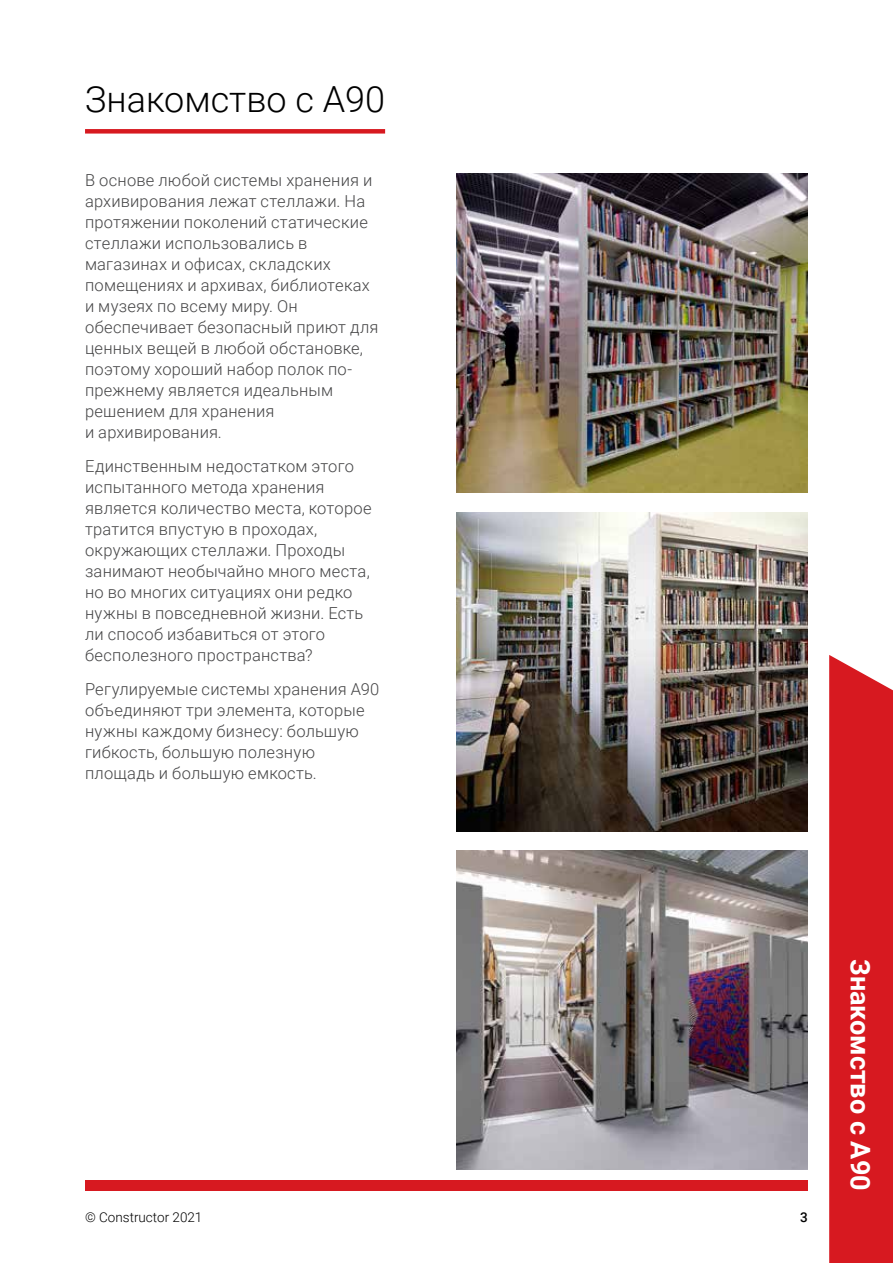
<style>
.page{position:relative;width:893px;height:1263px;background:#fff}
.page>*{position:absolute;margin:0;border:0;box-sizing:border-box;transform-origin:0 0}
.t1{font:300 36px "Roboto";color:#000}
.t2{font:700 27px "Roboto";color:#fff}
.t3{font:300 16.5px/21px "Roboto";letter-spacing:.015em;color:#454546}
.t4{font:300 13.5px "Roboto";color:#000}
.t5{font:500 13.5px "Roboto";color:#000}
</style>
<div class="page">
<div style="left:85px;top:1180px;width:723px;height:11px;background:#d71920"></div>
<img style="left:456px;top:174px;width:352px;height:319px">
<img style="left:456px;top:512px;width:352px;height:319px">
<img style="left:456px;top:850px;width:352px;height:319px">
<div style="left:829px;top:655px;width:64px;height:608px;background:#d71920"></div>
<div style="left:85px;top:129px;width:300px;height:5px;background:#d71920"></div>
<h1 class="t1" style="left:85px;top:74px;width:302px">Знакомство с A90</h1>
<p class="t3" style="left:85px;top:169px;width:295px">В основе любой системы хранения и архивирования лежат стеллажи. На протяжении поколений статические стеллажи использовались в магазинах и офисах, складских помещениях и архивах, библиотеках и музеях по всему миру. Он обеспечивает безопасный приют для ценных вещей в любой обстановке, поэтому хороший набор полок по&shy;прежнему является идеальным решением для хранения<br>и архивирования.</p>
<p class="t3" style="left:85px;top:455px;width:288px">Единственным недостатком этого испытанного метода хранения является количество места, которое тратится впустую в проходах, окружающих стеллажи. Проходы занимают необычайно много места, но во многих ситуациях они редко нужны в повседневной жизни. Есть ли способ избавиться от этого бесполезного пространства?</p>
<p class="t3" style="left:85px;top:678px;width:296px">Регулируемые системы хранения A90 объединяют три элемента, которые нужны каждому бизнесу: большую гибкость, большую полезную площадь и большую емкость.</p>
<p class="t4" style="left:85px;top:1208px;width:119px">© Constructor 2021</p>
<p class="t5" style="left:800px;top:1208px;width:9px">3</p>
<h2 class="t2" style="left:879px;top:959px;width:233px;rotate:90deg">Знакомство с A90</h2>
</div>
